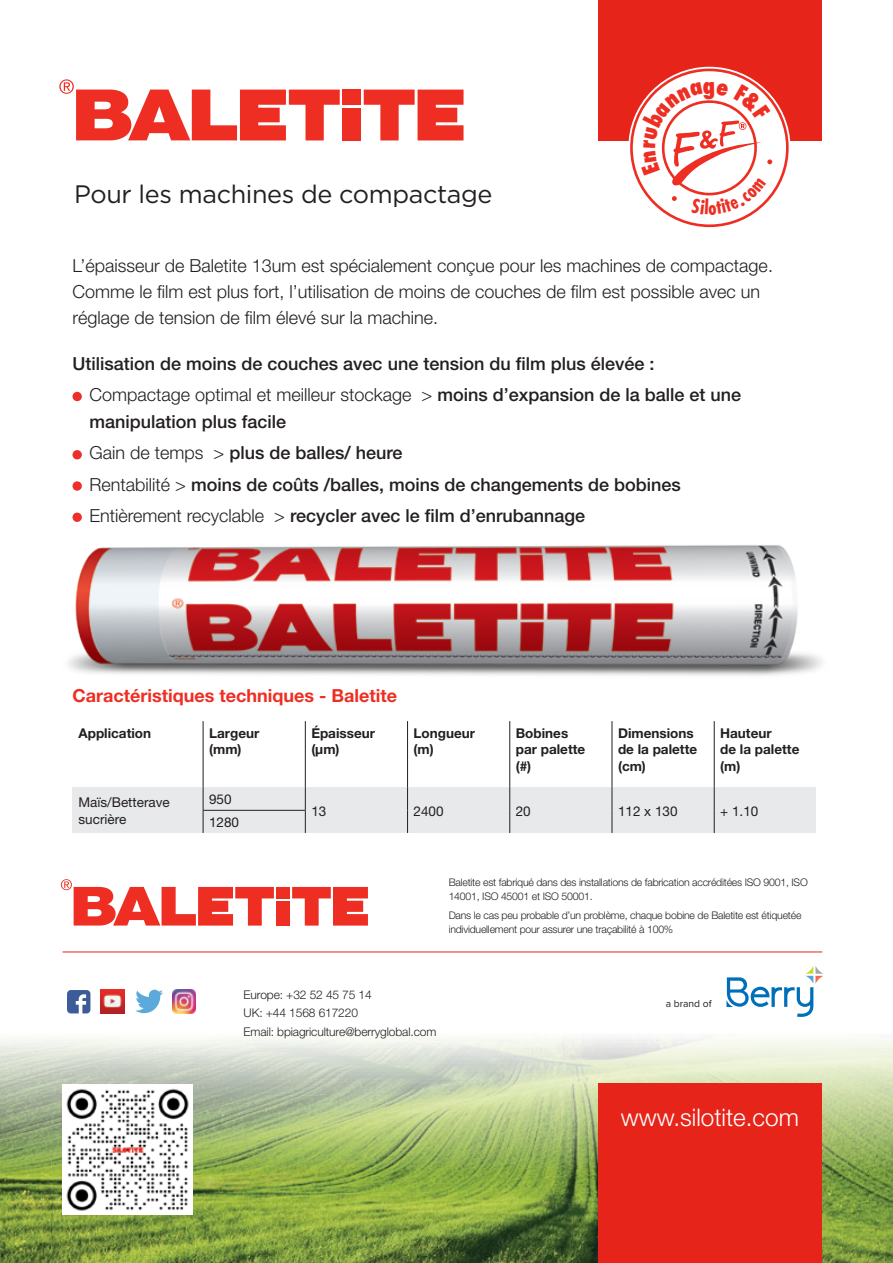
<style>
.page{position:relative;width:893px;height:1263px;background:#fff}
.page>*{position:absolute;margin:0;border:0;box-sizing:border-box;transform-origin:0 0}
.t1{font:25.2px "Gotham";letter-spacing:-.015em;color:#231f20}
.t2{font:300 24.3px "Helvetica Neue LT";color:#fff}
.t3{font:500 18px/27px "Helvetica Neue LT";color:#231f20}
.t4{font:300 18px/25.8px "Helvetica Neue LT";color:#231f20}
.t5{font:700 18px "Helvetica Neue LT";color:#ee2e22}
.t6{font:700 13.5px/16.5px "Helvetica Neue LT";color:#231f20}
.t7{font:13.5px/16.5px "Helvetica Neue LT";color:#231f20}
.t8{font:300 12px "Helvetica Neue LT";letter-spacing:-.01em;color:#231f20}
.t9{font:300 10.5px/13.5px "Helvetica Neue LT";letter-spacing:-.02em;color:#231f20}
.t10{font:10.35px "Proxima Nova";color:#231f20}
.s1{font-weight:300}
</style>
<div class="page">
<img style="left:0;top:884px;width:893px;height:379px">
<div style="left:598px;top:0;width:224px;height:140px;background:#e72419"></div>
<div style="left:598px;top:1083px;width:224px;height:180px;background:#e72419"></div>
<hr style="left:63px;top:951px;width:759px;height:1px;background:#e72419">
<svg style="left:726px;top:966px;width:97px;height:51px"></svg>
<div style="left:276px;top:887px;width:14px;height:11px;background:#ee2e22"></div>
<div style="left:276px;top:901px;width:14px;height:24px;background:#ee2e22"></div>
<svg style="left:292px;top:887px;width:76px;height:38px"></svg>
<svg style="left:61px;top:879px;width:213px;height:46px"></svg>
<img style="left:172px;top:990px;width:24px;height:23px">
<svg style="left:67px;top:990px;width:23px;height:23px"></svg>
<svg style="left:135px;top:990px;width:28px;height:23px"></svg>
<img style="left:101px;top:990px;width:24px;height:23px">
<img style="left:62px;top:1084px;width:130px;height:130px">
<div style="left:72px;top:392px;width:10px;height:9px;background:#eb2f29;border-radius:50%"></div>
<div style="left:72px;top:450px;width:10px;height:9px;background:#eb2f29;border-radius:50%"></div>
<div style="left:72px;top:481px;width:10px;height:10px;background:#eb2f29;border-radius:50%"></div>
<div style="left:72px;top:513px;width:10px;height:9px;background:#eb2f29;border-radius:50%"></div>
<img style="left:68px;top:520px;width:754px;height:156px">
<div style="left:72px;top:788px;width:744px;height:45px;background:#e8e9ea"></div>
<hr style="left:203px;top:721px;width:1px;height:67px;background:#231f20">
<hr style="left:305px;top:721px;width:1px;height:67px;background:#231f20">
<hr style="left:407px;top:721px;width:1px;height:67px;background:#231f20">
<hr style="left:509px;top:721px;width:1px;height:67px;background:#231f20">
<hr style="left:612px;top:721px;width:1px;height:67px;background:#231f20">
<hr style="left:714px;top:721px;width:1px;height:67px;background:#231f20">
<svg style="left:203px;top:788px;width:1px;height:45px"></svg>
<svg style="left:305px;top:788px;width:1px;height:45px"></svg>
<svg style="left:407px;top:788px;width:1px;height:45px"></svg>
<svg style="left:509px;top:788px;width:1px;height:45px"></svg>
<svg style="left:612px;top:788px;width:1px;height:45px"></svg>
<svg style="left:714px;top:788px;width:1px;height:45px"></svg>
<hr style="left:203px;top:810px;width:103px;height:1px;background:#231f20">
<div style="left:343px;top:90px;width:18px;height:15px;background:#ee2e22"></div>
<div style="left:343px;top:108px;width:18px;height:32px;background:#ee2e22"></div>
<svg style="left:364px;top:90px;width:100px;height:50px"></svg>
<svg style="left:59px;top:79px;width:281px;height:61px"></svg>
<svg style="left:628px;top:67px;width:162px;height:161px"></svg>
<p class="t1" style="left:74px;top:178px;width:420px">Pour les machines de compactage</p>
<p class="t4" style="left:72px;top:253px;width:702px">L’épaisseur de Baletite 13um est spécialement conçue pour les machines de compactage.<br>Comme le film est plus fort, l’utilisation de moins de couches de film est possible avec un réglage de tension de film élevé sur la machine.</p>
<p class="t3" style="left:72px;top:350px;width:583px">Utilisation de moins de couches avec une tension du film plus élevée :</p>
<p class="t3" style="left:90px;top:381px;width:653px"><span class="s1">Compactage optimal et meilleur stockage &gt;</span> moins d’expansion de la balle et une manipulation plus facile</p>
<p class="t3" style="left:90px;top:439px;width:314px"><span class="s1">Gain de temps &gt;</span> plus de balles/ heure</p>
<p class="t3" style="left:90px;top:471px;width:593px"><span class="s1">Rentabilité &gt;</span> moins de coûts /balles, moins de changements de bobines</p>
<p class="t3" style="left:90px;top:502px;width:497px"><span class="s1">Entièrement recyclable &gt;</span> recycler avec le film d’enrubannage</p>
<p class="t5" style="left:72px;top:685px;width:326px">Caractéristiques techniques - Baletite</p>
<p class="t6" style="left:78px;top:724px;width:74px">Application</p>
<p class="t6" style="left:209px;top:724px;width:52px">Largeur</p>
<p class="t6" style="left:209px;top:741px;width:34px">(mm)</p>
<p class="t6" style="left:311px;top:724px;width:65px">Épaisseur (μm)</p>
<p class="t6" style="left:414px;top:724px;width:63px">Longueur (m)</p>
<p class="t6" style="left:516px;top:724px;width:71px">Bobines par palette (#)</p>
<p class="t6" style="left:618px;top:724px;width:81px">Dimensions de la palette (cm)</p>
<p class="t6" style="left:720px;top:724px;width:81px">Hauteur<br>de la palette (m)</p>
<p class="t7" style="left:78px;top:794px;width:93px">Maïs/Betterave sucrière</p>
<p class="t7" style="left:209px;top:791px;width:24px">950</p>
<p class="t7" style="left:209px;top:814px;width:32px">1280</p>
<p class="t7" style="left:311px;top:802px;width:17px">13</p>
<p class="t7" style="left:414px;top:802px;width:32px">2400</p>
<p class="t7" style="left:516px;top:802px;width:17px">20</p>
<p class="t7" style="left:618px;top:802px;width:61px">112 x 130</p>
<p class="t7" style="left:720px;top:802px;width:40px">+ 1.10</p>
<p class="t9" style="left:449px;top:875px;width:361px">Baletite est fabriqué dans des installations de fabrication accréditées ISO 9001, ISO<br>14001, ISO 45001 et ISO 50001.</p>
<p class="t9" style="left:449px;top:909px;width:354px">Dans le cas peu probable d’un problème, chaque bobine de Baletite est étiquetée individuellement pour assurer une traçabilité à 100%</p>
<p class="t8" style="left:244px;top:987px;width:130px">Europe: +32 52 45 75 14</p>
<p class="t8" style="left:244px;top:1006px;width:116px">UK: +44 1568 617220</p>
<p class="t8" style="left:244px;top:1024px;width:194px">Email: bpiagriculture@berryglobal.com</p>
<p class="t10" style="left:666px;top:996px;width:47px">a brand of</p>
<p class="t2" style="left:621px;top:1102px;width:179px">www.silotite.com</p>
</div>
